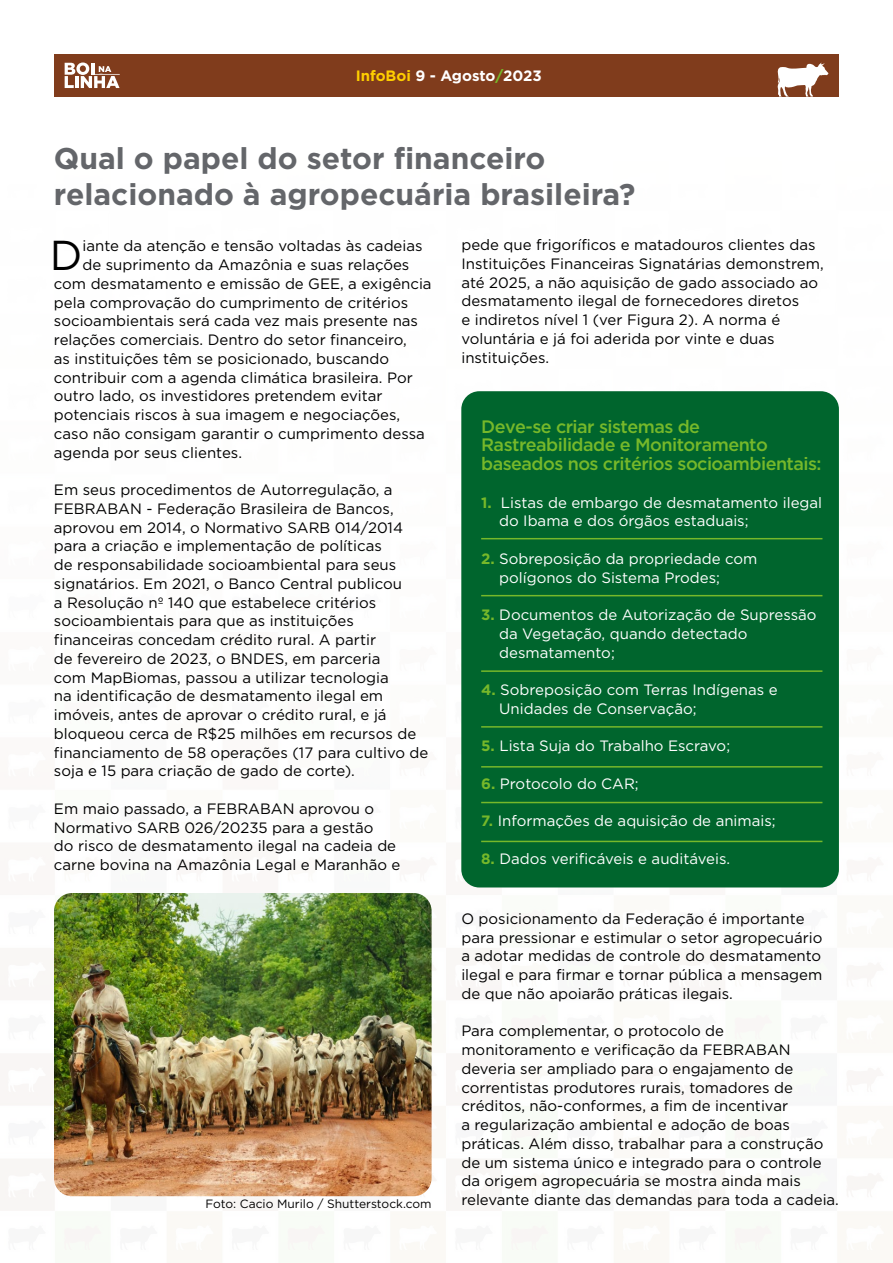
<style>
.page{position:relative;width:893px;height:1263px;background:#fff}
.page>*{position:absolute;margin:0;border:0;box-sizing:border-box;transform-origin:0 0}
.t1{font:41.85px "Gotham";color:#000}
.t2{font:700 30px/36px "Gotham";color:#64666a}
.t3{font:500 18px/18.8px "Gotham";letter-spacing:-.03em;color:#76b82a}
.t4{font:15px/18.8px "Gotham";color:#000}
.t5{font:15px/18.8px "Gotham";color:#fff}
.t6{font:700 15px "Gotham";color:#fff}
.t7{font:12px "Gotham";color:#000}
.s1{color:#fece00}
.s2{color:#76b82a}
.s3{font-weight:700;color:#76b82a}
</style>
<div class="page">
<img style="left:0;top:391px;width:883px;height:859px">
<div style="left:54px;top:54px;width:785px;height:43px;background:#803c1c"></div>
<svg style="left:777px;top:62px;width:51px;height:35px"></svg>
<svg style="left:65px;top:63px;width:55px;height:25px"></svg>
<div style="left:461px;top:391px;width:378px;height:496px;background:#00652d;border-radius:18px"></div>
<img style="left:54px;top:893px;width:378px;height:303px">
<hr style="left:481px;top:538px;width:341px;height:1px;background:#76b82a">
<hr style="left:481px;top:595px;width:341px;height:1px;background:#76b82a">
<hr style="left:481px;top:670px;width:341px;height:2px;background:#76b82a">
<hr style="left:481px;top:726px;width:341px;height:2px;background:#76b82a">
<hr style="left:481px;top:766px;width:341px;height:1px;background:#76b82a">
<hr style="left:481px;top:802px;width:341px;height:1px;background:#76b82a">
<hr style="left:481px;top:841px;width:341px;height:1px;background:#76b82a">
<p class="t6" style="left:356px;top:66px;width:188px"><span class="s1">InfoBoi</span> 9 - Agosto<span class="s2">/</span>2023</p>
<h2 class="t2" style="left:54px;top:140px;width:583px">Qual o papel do setor financeiro relacionado à agropecuária brasileira?</h2>
<p class="t4" style="left:461px;top:235px;width:364px">pede que frigoríficos e matadouros clientes das Instituições Financeiras Signatárias demonstrem, até 2025, a não aquisição de gado associado ao desmatamento ilegal de fornecedores diretos<br>e indiretos nível 1 (ver Figura 2). A norma é voluntária e já foi aderida por vinte e duas instituições.</p>
<h1 class="t1" style="left:50px;top:228px;width:34px">D</h1>
<p class="t4" style="left:82px;top:236px;width:342px">iante da atenção e tensão voltadas às cadeias</p>
<p class="t4" style="left:82px;top:255px;width:328px">de suprimento da Amazônia e suas relações</p>
<p class="t4" style="left:54px;top:274px;width:379px">com desmatamento e emissão de GEE, a exigência</p>
<p class="t4" style="left:54px;top:292px;width:356px">pela comprovação do cumprimento de critérios</p>
<p class="t4" style="left:54px;top:311px;width:366px">socioambientais será cada vez mais presente nas</p>
<p class="t4" style="left:54px;top:330px;width:354px">relações comerciais. Dentro do setor financeiro,</p>
<p class="t4" style="left:54px;top:349px;width:337px">as instituições têm se posicionado, buscando</p>
<p class="t4" style="left:54px;top:367px;width:360px">contribuir com a agenda climática brasileira. Por</p>
<p class="t4" style="left:54px;top:386px;width:330px">outro lado, os investidores pretendem evitar</p>
<p class="t4" style="left:54px;top:405px;width:348px">potenciais riscos à sua imagem e negociações,</p>
<p class="t4" style="left:54px;top:424px;width:372px">caso não consigam garantir o cumprimento dessa</p>
<p class="t4" style="left:54px;top:442px;width:190px">agenda por seus clientes.</p>
<p class="t4" style="left:54px;top:480px;width:376px">Em seus procedimentos de Autorregulação, a FEBRABAN - Federação Brasileira de Bancos, aprovou em 2014, o Normativo SARB 014/2014 para a criação e implementação de políticas<br>de responsabilidade socioambiental para seus signatários. Em 2021, o Banco Central publicou<br>a Resolução nº 140 que estabelece critérios socioambientais para que as instituições financeiras concedam crédito rural. A partir<br>de fevereiro de 2023, o BNDES, em parceria<br>com MapBiomas, passou a utilizar tecnologia<br>na identificação de desmatamento ilegal em imóveis, antes de aprovar o crédito rural, e já bloqueou cerca de R$25 milhões em recursos de financiamento de 58 operações (17 para cultivo de soja e 15 para criação de gado de corte).</p>
<p class="t4" style="left:54px;top:799px;width:348px">Em maio passado, a FEBRABAN aprovou o Normativo SARB 026/20235 para a gestão<br>do risco de desmatamento ilegal na cadeia de carne bovina na Amazônia Legal e Maranhão e</p>
<p class="t3" style="left:481px;top:417px;width:342px">Deve-se criar sistemas de<br>Rastreabilidade e Monitoramento baseados nos critérios socioambientais:</p>
<p class="t5" style="left:499px;top:493px;width:324px;text-indent:-18px"><span class="s3">1.</span> Listas de embargo de desmatamento ilegal do Ibama e dos órgãos estaduais;</p>
<p class="t5" style="left:499px;top:549px;width:260px;text-indent:-18px"><span class="s3">2.</span> Sobreposição da propriedade com polígonos do Sistema Prodes;</p>
<p class="t5" style="left:499px;top:605px;width:319px;text-indent:-18px"><span class="s3">3.</span> Documentos de Autorização de Supressão da Vegetação, quando detectado desmatamento;</p>
<p class="t5" style="left:499px;top:680px;width:280px;text-indent:-18px"><span class="s3">4.</span> Sobreposição com Terras Indígenas e<br>Unidades de Conservação;</p>
<p class="t5" style="left:481px;top:736px;width:250px"><span class="s3">5.</span> Lista Suja do Trabalho Escravo;</p>
<p class="t5" style="left:481px;top:774px;width:159px"><span class="s3">6.</span> Protocolo do CAR;</p>
<p class="t5" style="left:481px;top:811px;width:296px"><span class="s3">7.</span> Informações de aquisição de animais;</p>
<p class="t5" style="left:481px;top:849px;width:251px"><span class="s3">8.</span> Dados verificáveis e auditáveis.</p>
<p class="t7" style="left:205px;top:1196px;width:228px">Foto: Cacio Murilo / Shutterstock.com</p>
<p class="t4" style="left:461px;top:909px;width:363px">O posicionamento da Federação é importante para pressionar e estimular o setor agropecuário a adotar medidas de controle do desmatamento ilegal e para firmar e tornar pública a mensagem de que não apoiarão práticas ilegais.</p>
<p class="t4" style="left:461px;top:1021px;width:379px">Para complementar, o protocolo de monitoramento e verificação da FEBRABAN deveria ser ampliado para o engajamento de correntistas produtores rurais, tomadores de créditos, não-conformes, a fim de incentivar<br>a regularização ambiental e adoção de boas práticas. Além disso, trabalhar para a construção de um sistema único e integrado para o controle da origem agropecuária se mostra ainda mais relevante diante das demandas para toda a cadeia.</p>
</div>
